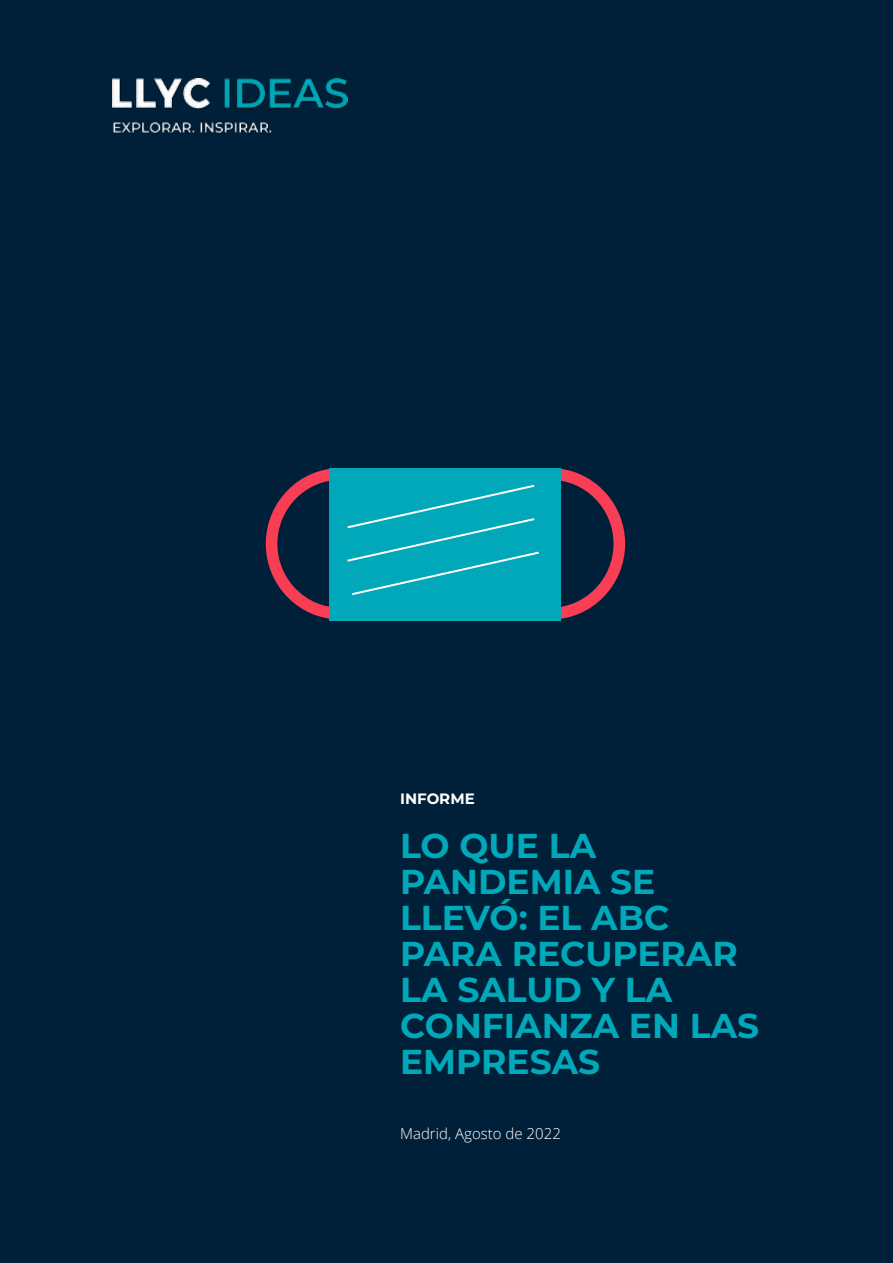
<style>
.page{position:relative;width:893px;height:1263px;background:#002039}
.page>*{position:absolute;margin:0;border:0;box-sizing:border-box;transform-origin:0 0}
.t1{font:700 34.5px/36px "Montserrat";color:#00a8b9}
.t2{font:300 15px "Open Sans";color:#fff}
.t3{font:700 15px "Montserrat";color:#fff}
</style>
<div class="page">
<img style="left:112px;top:79px;width:235px;height:55px">
<svg style="left:266px;top:468px;width:359px;height:151px"></svg>
<p class="t3" style="left:400px;top:788px;width:76px">INFORME</p>
<p class="t1" style="left:400px;top:826px;width:361px">LO QUE LA<br>PANDEMIA SE<br>LLEVÓ: EL ABC<br>PARA RECUPERAR<br>LA SALUD Y LA<br>CONFIANZA EN LAS<br>EMPRESAS</p>
<p class="t2" style="left:400px;top:1124px;width:162px">Madrid, Agosto de 2022</p>
</div>
